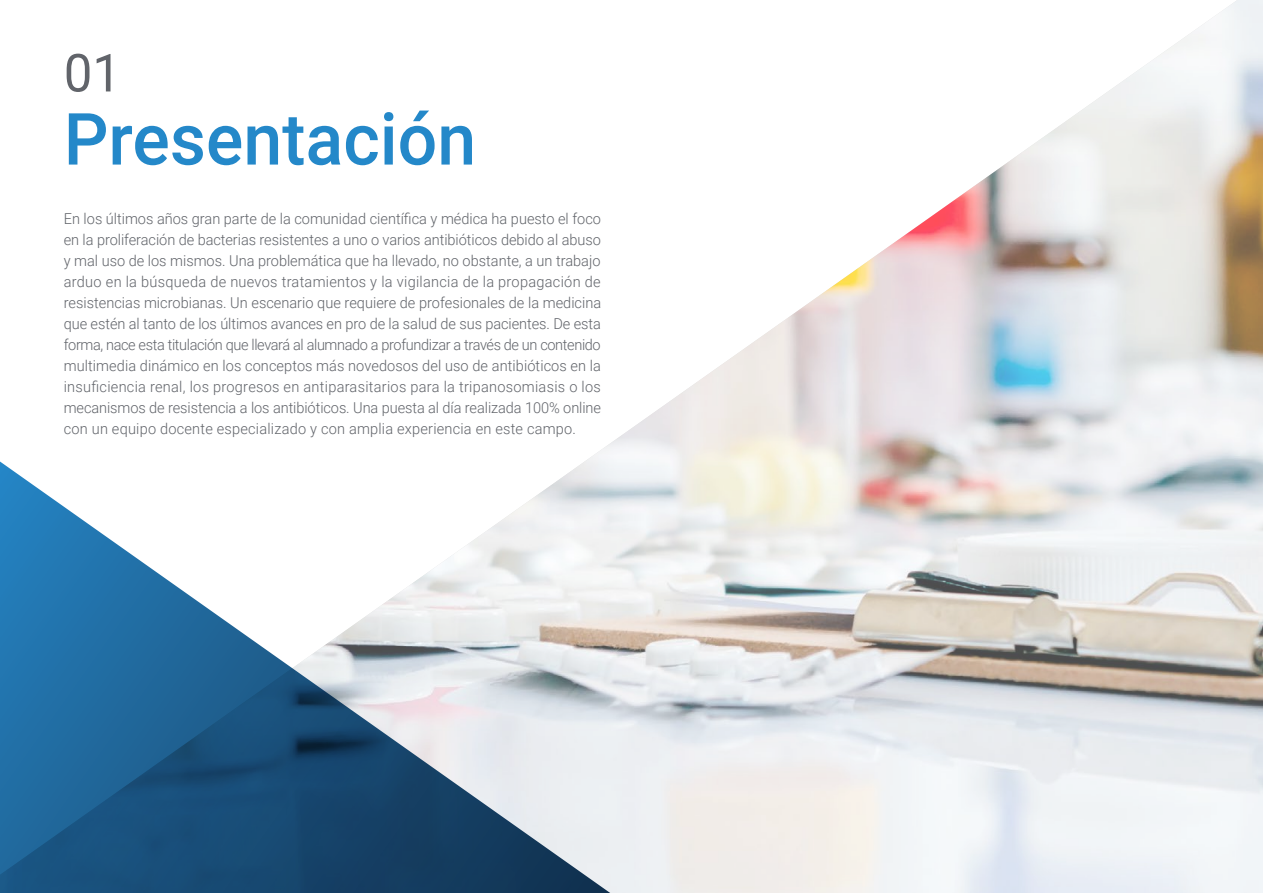
<style>
.page{position:relative;width:1263px;height:893px;background:#fff}
.page>*{position:absolute;margin:0;border:0;box-sizing:border-box;transform-origin:0 0}
.t1{font:500 72px "Roboto";color:#2488c9}
.t2{font:52.5px "Roboto";color:#61646a}
.t3{font:300 15px/21px "Roboto";letter-spacing:.015em;color:#61646a;text-align:justify}
</style>
<div class="page">
<img style="left:607px;top:0;width:656px;height:893px">
<svg style="left:0;top:446px;width:640px;height:447px"></svg>
<h2 class="t2" style="left:64px;top:36px;width:59px">01</h2>
<h1 class="t1" style="left:64px;top:89px;width:414px">Presentación</h1>
<p class="t3" style="left:64px;top:207px;width:539px">En los últimos años gran parte de la comunidad científica y médica ha puesto el foco en la proliferación de bacterias resistentes a uno o varios antibióticos debido al abuso y mal uso de los mismos. Una problemática que ha llevado, no obstante, a un trabajo arduo en la búsqueda de nuevos tratamientos y la vigilancia de la propagación de resistencias microbianas. Un escenario que requiere de profesionales de la medicina que estén al tanto de los últimos avances en pro de la salud de sus pacientes. De esta forma, nace esta titulación que llevará al alumnado a profundizar a través de un contenido multimedia dinámico en los conceptos más novedosos del uso de antibióticos en la insuficiencia renal, los progresos en antiparasitarios para la tripanosomiasis o los mecanismos de resistencia a los antibióticos. Una puesta al día realizada 100% online con un equipo docente especializado y con amplia experiencia en este campo.</p>
</div>
